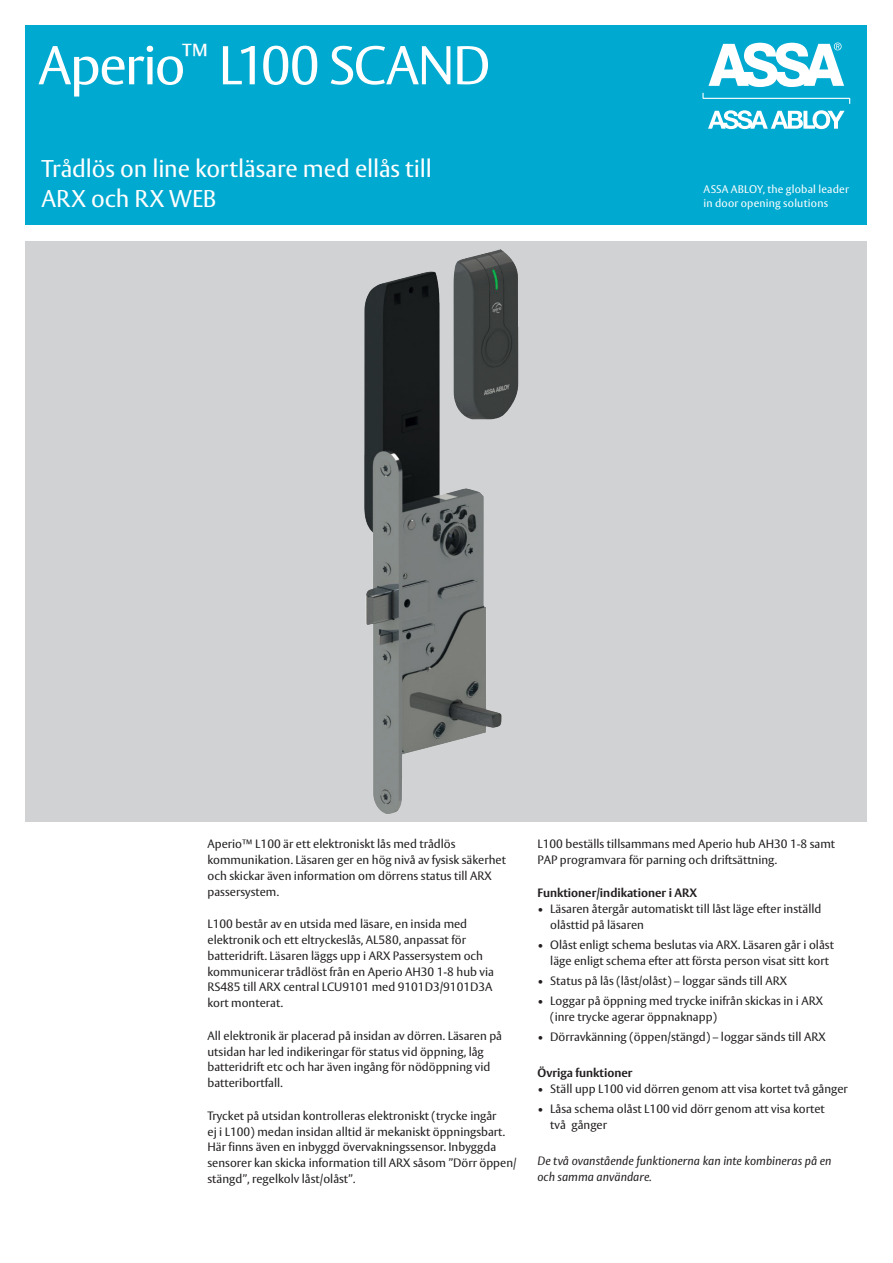
<style>
.page{position:relative;width:893px;height:1263px;background:#fff}
.page>*{position:absolute;margin:0;border:0;box-sizing:border-box;transform-origin:0 0}
.Huvudrubrik_framsida{font:54px "ASSA Vesta";letter-spacing:-.035em;color:#fff}
.Underrubrik_framsida{font:24px/30px "ASSA Vesta";letter-spacing:-.005em;color:#fff}
.Brödtext{font:12px/15.8px "ASSA Vesta";color:#231f20}
.Punktlista{font:12px/15.8px "ASSA Vesta";color:#231f20}
.Brödtext-2{font:italic 12px/15.8px "ASSA Vesta";color:#231f20}
.Brödtext_rubrik{font:700 12px "ASSA Vesta";color:#231f20}
.t1{font:10.95px/14px "ASSA Vesta";letter-spacing:.02em;color:#fff}
</style>
<div class="page">
<div style="left:26px;top:26px;width:841px;height:199px;background:#00a9d0"></div>
<svg style="left:702px;top:93px;width:148px;height:11px"></svg>
<svg style="left:708px;top:110px;width:137px;height:19px"></svg>
<svg style="left:708px;top:43px;width:136px;height:44px"></svg>
<div style="left:26px;top:242px;width:841px;height:580px;background:#d1d2d4"></div>
<img style="left:364px;top:249px;width:155px;height:565px">
<p class="Huvudrubrik_framsida" style="left:38px;top:33px;width:454px">Aperio<sup>™</sup> L100 SCAND</p>
<p class="Underrubrik_framsida" style="left:41px;top:155px;width:392px">Trådlös on line kortläsare med ellås till<br>ARX och RX WEB</p>
<p class="t1" style="left:703px;top:183px;width:147px">ASSA ABLOY, the global leader in door opening solutions</p>
<p class="Brödtext" style="left:207px;top:837px;width:300px">Aperio™ L100 är ett elektroniskt lås med trådlös kommunikation. Läsaren ger en hög nivå av fysisk säkerhet och skickar även information om dörrens status till ARX passersystem.</p>
<p class="Brödtext" style="left:207px;top:917px;width:288px">L100 består av en utsida med läsare, en insida med elektronik och ett eltryckeslås, AL580, anpassat för batteridrift. Läsaren läggs upp i ARX Passersystem och kommunicerar trådlöst från en Aperio AH30 1-8 hub via RS485 till ARX central LCU9101 med 9101D3/9101D3A kort monterat.</p>
<p class="Brödtext" style="left:207px;top:1028px;width:296px">All elektronik är placerad på insidan av dörren. Läsaren på utsidan har led indikeringar för status vid öppning, låg batteridrift etc och har även ingång för nödöppning vid batteribortfall.</p>
<p class="Brödtext" style="left:207px;top:1108px;width:311px">Trycket på utsidan kontrolleras elektroniskt (trycke ingår<br>ej i L100) medan insidan alltid är mekaniskt öppningsbart.<br>Här finns även en inbyggd övervakningssensor. Inbyggda sensorer kan skicka information till ARX såsom ”Dörr öppen/ stängd”, regelkolv låst/olåst”.</p>
<p class="Brödtext" style="left:537px;top:837px;width:299px">L100 beställs tillsammans med Aperio hub AH30 1-8 samt<br>PAP programvara för parning och driftsättning.</p>
<p class="Brödtext_rubrik" style="left:537px;top:885px;width:161px">Funktioner/indikationer i ARX</p>
<p class="Punktlista" style="left:550px;top:902px;width:273px;text-indent:-13px">• Läsaren återgår automatiskt till låst läge efter inställd olåsttid på läsaren</p>
<p class="Punktlista" style="left:550px;top:937px;width:285px;text-indent:-13px">• Olåst enligt schema beslutas via ARX. Läsaren går i olåst läge enligt schema efter att första person visat sitt kort</p>
<p class="Punktlista" style="left:537px;top:973px;width:251px">• Status på lås (låst/olåst) – loggar sänds till ARX</p>
<p class="Punktlista" style="left:550px;top:993px;width:274px;text-indent:-13px">• Loggar på öppning med trycke inifrån skickas in i ARX (inre trycke agerar öppnaknapp)</p>
<p class="Punktlista" style="left:537px;top:1029px;width:290px">• Dörravkänning (öppen/stängd) – loggar sänds till ARX</p>
<p class="Brödtext_rubrik" style="left:537px;top:1065px;width:96px">Övriga funktioner</p>
<p class="Punktlista" style="left:537px;top:1082px;width:312px">• Ställ upp L100 vid dörren genom att visa kortet två gånger</p>
<p class="Punktlista" style="left:550px;top:1102px;width:276px;text-indent:-13px">• Låsa schema olåst L100 vid dörr genom att visa kortet två gånger</p>
<p class="Brödtext-2" style="left:537px;top:1154px;width:295px">De två ovanstående funktionerna kan inte kombineras på en och samma användare.</p>
</div>
